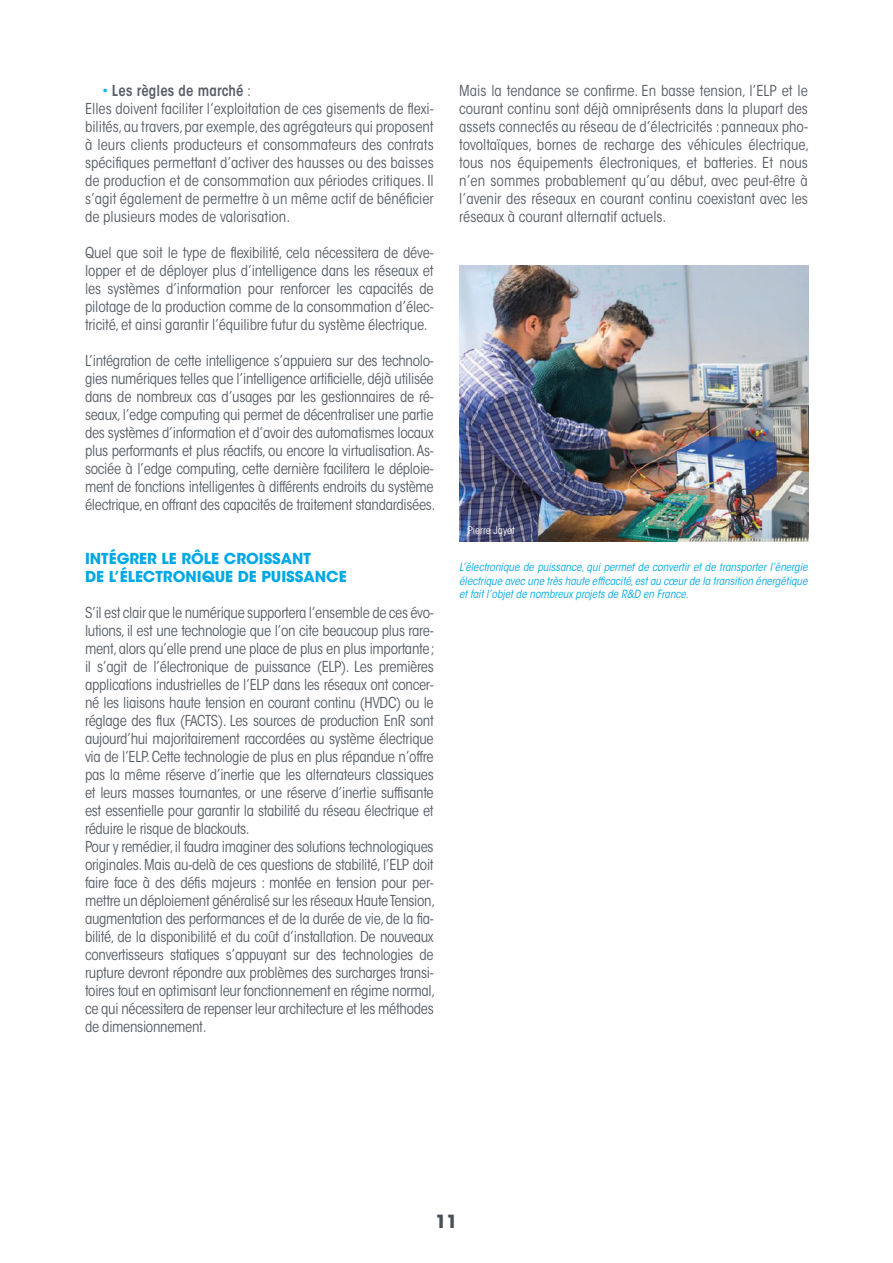
<style>
.page{position:relative;width:893px;height:1263px;background:#fff}
.page>*{position:absolute;margin:0;border:0;box-sizing:border-box;transform-origin:0 0}
.t1{font:700 18px "Avant Garde";color:#485059}
.t2{font:condensed 15px/18px "ITC Avant Garde Std";letter-spacing:-.02em;color:#575d66;text-align:justify}
.t3{font:condensed 15px/18px "ITC Avant Garde Std";color:#575d66}
.t4{font:700 15px/18px "ITC Avant Garde Std";color:#00a8e4}
.t5{font:italic condensed 11.25px/13.5px "ITC Avant Garde Std";color:#00a8e4;text-align:justify}
.t6{font:condensed 10.5px "ITC Avant Garde Std";color:#fff}
.s1{color:#0eb1e8}
.s2{font-weight:600}
</style>
<div class="page">
<img style="left:459px;top:265px;width:349px;height:277px">
<p class="t3" style="left:85px;top:82px;width:350px;text-indent:17px"><span class="s1">•</span> <span class="s2">Les règles de marché</span> :<br>Elles doivent faciliter l’exploitation de ces gisements de flexi&shy;bilités, au travers, par exemple, des agrégateurs qui proposent à leurs clients producteurs et consommateurs des contrats spécifiques permettant d’activer des hausses ou des baisses de production et de consommation aux périodes critiques. Il s’agit également de permettre à un même actif de bénéficier de plusieurs modes de valorisation.</p>
<p class="t2" style="left:85px;top:244px;width:350px">Quel que soit le type de flexibilité, cela nécessitera de déve&shy;lopper et de déployer plus d’intelligence dans les réseaux et les systèmes d’information pour renforcer les capacités de pilotage de la production comme de la consommation d’élec&shy;tricité, et ainsi garantir l’équilibre futur du système électrique.</p>
<p class="t2" style="left:85px;top:352px;width:352px">L’intégration de cette intelligence s’appuiera sur des technolo&shy;gies numériques telles que l’intelligence artificielle, déjà utilisée dans de nombreux cas d’usages par les gestionnaires de ré&shy;seaux, l’edge computing qui permet de décentraliser une partie des systèmes d’information et d’avoir des automatismes locaux plus performants et plus réactifs, ou encore la virtualisation. As&shy;sociée à l’edge computing, cette dernière facilitera le déploie&shy;ment de fonctions intelligentes à différents endroits du système électrique, en offrant des capacités de traitement standardisées.</p>
<p class="t4" style="left:85px;top:550px;width:263px">INTÉGRER LE RÔLE CROISSANT<br>DE L’ÉLECTRONIQUE DE PUISSANCE</p>
<p class="t2" style="left:85px;top:604px;width:352px;text-align:left">S’il est clair que le numérique supportera l’ensemble de ces évo&shy;lutions, il est une technologie que l’on cite beaucoup plus rare&shy;ment, alors qu’elle prend une place de plus en plus importante; il s’agit de l’électronique de puissance (ELP). Les premières applications industrielles de l’ELP dans les réseaux ont concer&shy;né les liaisons haute tension en courant continu (HVDC) ou le réglage des flux (FACTS). Les sources de production EnR sont aujourd’hui majoritairement raccordées au système électrique via de l’ELP. Cette technologie de plus en plus répandue n’offre pas la même réserve d’inertie que les alternateurs classiques et leurs masses tournantes, or une réserve d’inertie suffisante est essentielle pour garantir la stabilité du réseau électrique et réduire le risque de blackouts.<br>Pour y remédier, il faudra imaginer des solutions technologiques originales. Mais au-delà de ces questions de stabilité, l’ELP doit faire face à des défis majeurs : montée en tension pour per&shy;mettre un déploiement généralisé sur les réseaux Haute Tension, augmentation des performances et de la durée de vie, de la fia&shy;bilité, de la disponibilité et du coût d’installation. De nouveaux convertisseurs statiques s’appuyant sur des technologies de rupture devront répondre aux problèmes des surcharges transi&shy;toires tout en optimisant leur fonctionnement en régime normal, ce qui nécessitera de repenser leur architecture et les méthodes de dimensionnement.</p>
<p class="t2" style="left:459px;top:82px;width:352px">Mais la tendance se confirme. En basse tension, l’ELP et le courant continu sont déjà omniprésents dans la plupart des assets connectés au réseau de d’électricités : panneaux pho&shy;tovoltaïques, bornes de recharge des véhicules électrique, tous nos équipements électroniques, et batteries. Et nous n’en sommes probablement qu’au début, avec peut-être à l’avenir des réseaux en courant continu coexistant avec les réseaux à courant alternatif actuels.</p>
<p class="t6" style="left:468px;top:524px;width:49px">Pierre Jayet</p>
<p class="t5" style="left:459px;top:561px;width:350px">L’électronique de puissance, qui permet de convertir et de transporter l’énergie électrique avec une très haute efficacité, est au cœur de la transition énergétique et fait l’objet de nombreux projets de R&amp;D en France.</p>
<p class="t1" style="left:435px;top:1209px;width:24px">11</p>
</div>
